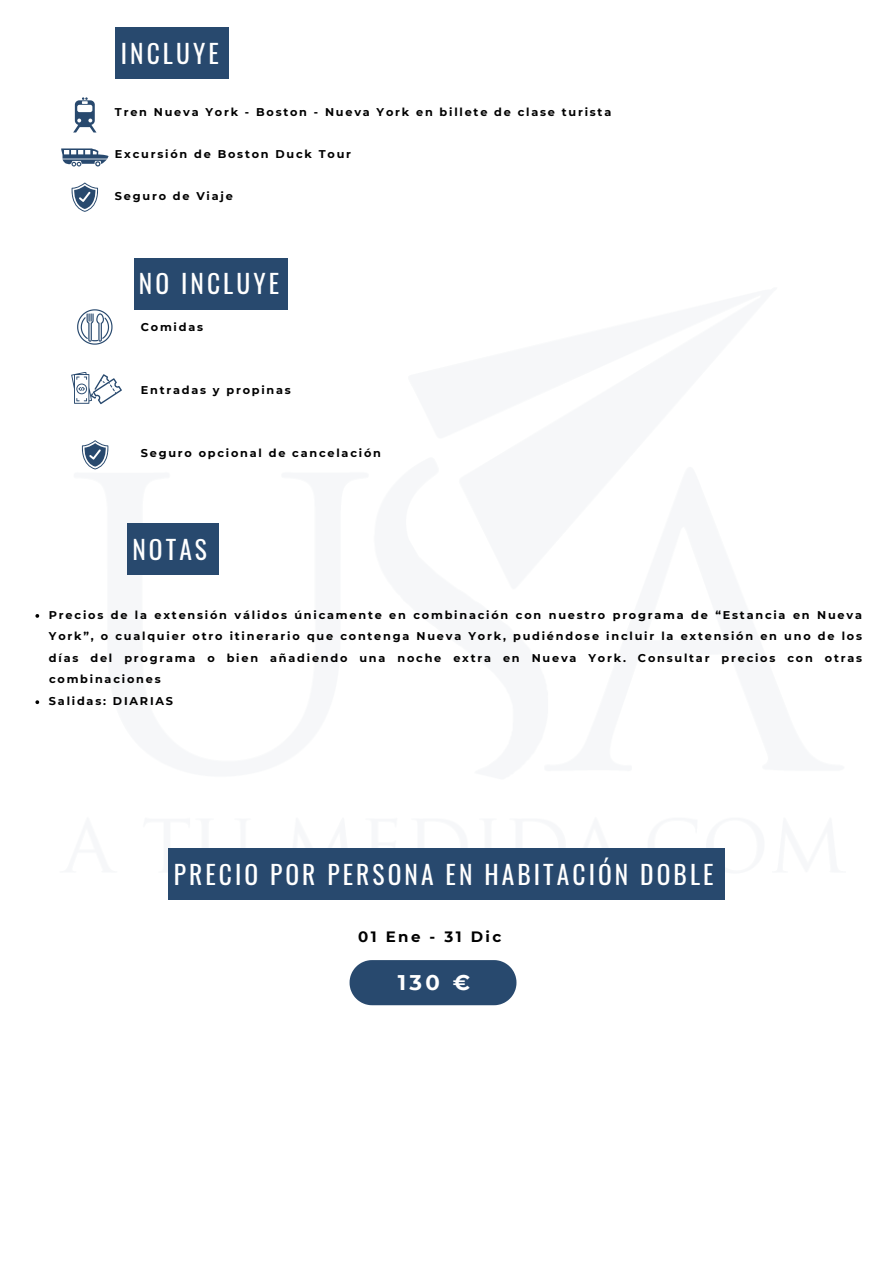
<style>
.page{position:relative;width:894px;height:1264px;background:#fff}
.page>*{position:absolute;margin:0;border:0;box-sizing:border-box;transform-origin:0 0}
.t1{font:25.5px "Oswald";letter-spacing:.12em;color:#fff}
.t2{font:700 21.15px "Montserrat";color:#fff}
.t3{font:700 15px "Montserrat";letter-spacing:.16em;color:#000}
.t4{font:700 11.25px/21.6px "Montserrat";letter-spacing:.16em;color:#000}
</style>
<div class="page">
<div style="left:116px;top:27px;width:113px;height:52px;background:#28496e"></div>
<svg style="left:71px;top:182px;width:27px;height:30px"></svg>
<div style="left:134px;top:258px;width:154px;height:51px;background:#28496e"></div>
<svg style="left:77px;top:309px;width:35px;height:35px"></svg>
<svg style="left:71px;top:372px;width:51px;height:32px"></svg>
<svg style="left:81px;top:440px;width:27px;height:29px"></svg>
<div style="left:127px;top:523px;width:92px;height:52px;background:#28496e"></div>
<svg style="left:35px;top:614px;width:4px;height:3px"></svg>
<svg style="left:35px;top:700px;width:4px;height:4px"></svg>
<div style="left:169px;top:848px;width:555px;height:52px;background:#28496e"></div>
<svg style="left:349px;top:960px;width:167px;height:45px;background:#345376"></svg>
<svg style="left:73px;top:97px;width:23px;height:35px"></svg>
<svg style="left:61px;top:148px;width:47px;height:18px"></svg>
<h1 class="t1" style="left:121px;top:40px;width:99px">INCLUYE</h1>
<p class="t4" style="left:115px;top:102px;width:497px">Tren Nueva York - Boston - Nueva York en billete de clase turista</p>
<p class="t4" style="left:115px;top:144px;width:237px">ExcursiÛn de Boston Duck Tour</p>
<p class="t4" style="left:115px;top:186px;width:119px">Seguro de Viaje</p>
<h1 class="t1" style="left:139px;top:270px;width:142px">NO INCLUYE</h1>
<p class="t4" style="left:141px;top:317px;width:64px">Comidas</p>
<p class="t4" style="left:141px;top:379px;width:152px">Entradas y propinas</p>
<p class="t4" style="left:141px;top:442px;width:241px">Seguro opcional de cancelaciÛn</p>
<h1 class="t1" style="left:132px;top:536px;width:76px">NOTAS</h1>
<p class="t4" style="left:49px;top:604px;width:814px">Precios de la extensiÛn v·lidos ˙nicamente en combinaciÛn con nuestro programa de ìEstancia en Nueva Yorkî, o cualquier otro itinerario que contenga Nueva York, pudiÈndose incluir la extensiÛn en uno de los dÌas del programa o bien aÒadiendo una noche extra en Nueva York. Consultar precios con otras combinaciones<br>Salidas: DIARIAS</p>
<h1 class="t1" style="left:174px;top:861px;width:541px">PRECIO POR PERSONA EN HABITACI”N DOBLE</h1>
<h3 class="t3" style="left:358px;top:930px;width:144px">01 Ene - 31 Dic</h3>
<h2 class="t2" style="left:397px;top:973px;width:74px">130 Ä</h2>
</div>
